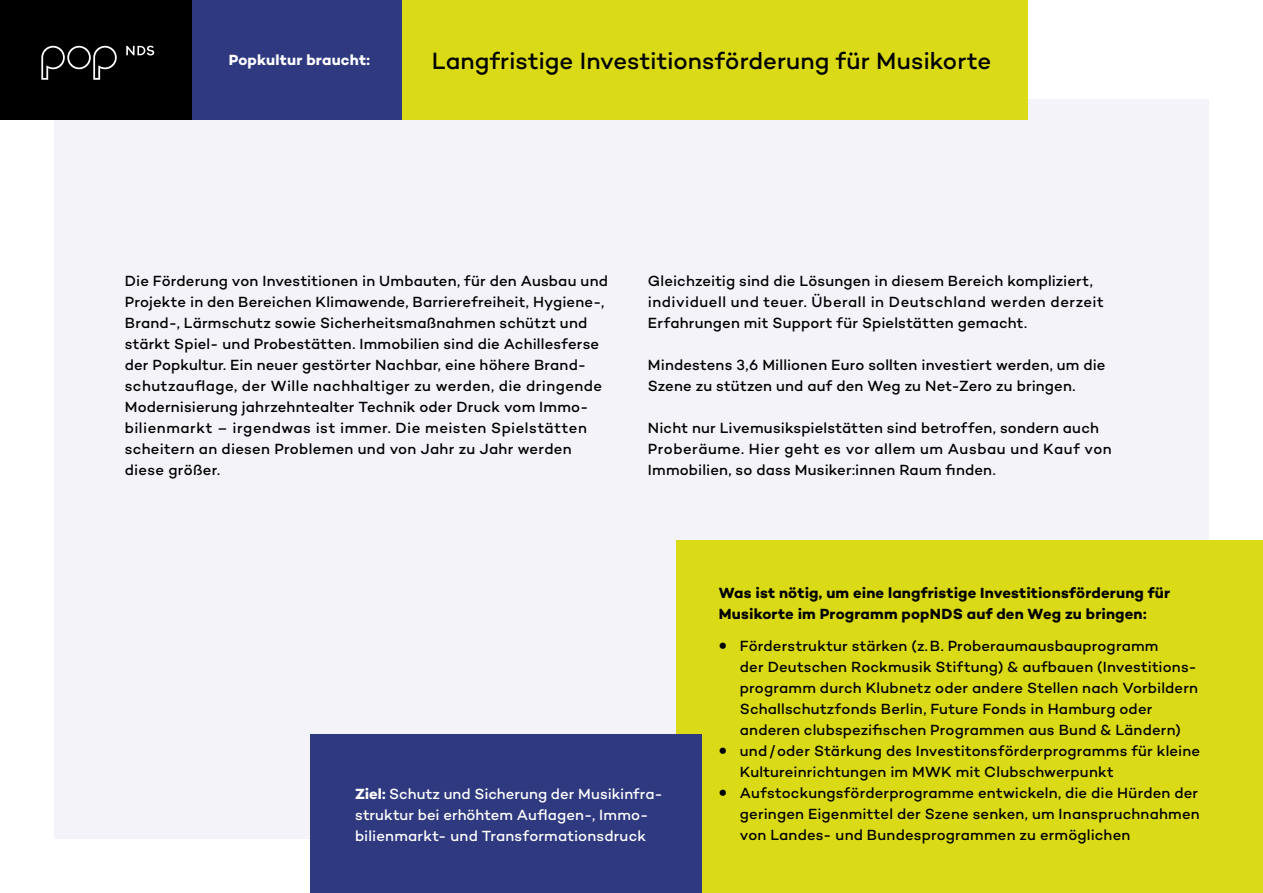
<style>
.page{position:relative;width:1263px;height:893px;background:#fff}
.page>*{position:absolute;margin:0;border:0;box-sizing:border-box;transform-origin:0 0}
.t1{font:500 24px "Campton";color:#000}
.t2{font:500 15px/21px "Campton";letter-spacing:.01em;color:#000}
.t3{font:500 15px/21px "Campton";letter-spacing:.005em;color:#fff}
.t4{font:700 15px/21px "Campton";letter-spacing:.01em;color:#000}
.t5{font:700 15px "Campton";letter-spacing:.01em;color:#fff}
.s1{font-weight:700}
.s2{font-family:"ABC Whyte Inktrap";font-weight:700}
</style>
<div class="page">
<div style="left:54px;top:99px;width:1155px;height:740px;background:#f3f3f9"></div>
<div style="left:676px;top:540px;width:587px;height:352px;background:#dbda17"></div>
<div style="left:402px;top:0;width:625px;height:119px;background:#dbda17"></div>
<div style="left:310px;top:735px;width:392px;height:158px;background:#2f3980"></div>
<div style="left:191px;top:0;width:211px;height:119px;background:#2f3980"></div>
<div style="left:0;top:0;width:191px;height:119px;background:#000"></div>
<svg style="left:41px;top:46px;width:76px;height:34px"></svg>
<svg style="left:126px;top:46px;width:28px;height:9px"></svg>
<p class="t5" style="left:229px;top:51px;width:143px">Popkultur braucht:</p>
<h1 class="t1" style="left:432px;top:45px;width:561px">Langfristige Investitionsförderung für Musikorte</h1>
<p class="t2" style="left:125px;top:270px;width:485px">Die Förderung von Investitionen in Umbauten, für den Ausbau und Projekte in den Bereichen Klimawende, Barrierefreiheit, Hygiene-, Brand-, Lärmschutz sowie Sicherheitsmaßnahmen schützt und stärkt Spiel- und Probestätten. Immobilien sind die Achillesferse der Popkultur. Ein neuer gestörter Nachbar, eine höhere Brand&shy;schutzauflage, der Wille nachhaltiger zu werden, die dringende Modernisierung jahrzehntealter Technik oder Druck vom Immo&shy;bilienmarkt – irgendwas ist immer. Die meisten Spielstätten scheitern an diesen Problemen und von Jahr zu Jahr werden diese größer.</p>
<p class="t2" style="left:648px;top:270px;width:458px">Gleichzeitig sind die Lösungen in diesem Bereich kompliziert, individuell und teuer. Überall in Deutschland werden derzeit<br>Erfahrungen mit Support für Spielstätten gemacht.</p>
<p class="t2" style="left:648px;top:354px;width:459px">Mindestens 3,6 Millionen Euro sollten investiert werden, um die<br>Szene zu stützen und auf den Weg zu Net-Zero zu bringen.</p>
<p class="t2" style="left:648px;top:417px;width:465px">Nicht nur Livemusikspielstätten sind betroffen, sondern auch<br>Proberäume. Hier geht es vor allem um Ausbau und Kauf von<br>Immobilien, so dass Musiker:innen Raum finden.</p>
<p class="t3" style="left:355px;top:783px;width:309px"><span class="s1">Ziel:</span> Schutz und Sicherung der Musikinfra&shy;struktur bei erhöhtem Auflagen-, Immo&shy;bilienmarkt- und Transformationsdruck</p>
<p class="t4" style="left:719px;top:582px;width:453px">Was ist nötig, um eine langfristige Investitionsförderung für<br>Musikorte im Programm popNDS auf den Weg zu bringen:</p>
<p class="t2" style="left:740px;top:635px;width:460px;text-indent:-21px"><span class="s2">•</span> Förderstruktur stärken (z.B. Proberaumausbauprogramm<br>der Deutschen Rockmusik Stiftung) &amp; aufbauen (Investitions&shy;programm durch Klubnetz oder andere Stellen nach Vorbildern Schallschutzfonds Berlin, Future Fonds in Hamburg oder anderen clubspezifischen Programmen aus Bund &amp; Ländern)</p>
<p class="t2" style="left:740px;top:740px;width:462px;text-indent:-21px"><span class="s2">•</span> und/oder Stärkung des Investitonsförderprogramms für kleine<br>Kultureinrichtungen im MWK mit Clubschwerpunkt</p>
<p class="t2" style="left:740px;top:782px;width:461px;text-align:justify;text-indent:-21px"><span class="s2">•</span> Aufstockungsförderprogramme entwickeln, die die Hürden der geringen Eigenmittel der Szene senken, um Inanspruchnahmen von Landes- und Bundesprogrammen zu ermöglichen</p>
</div>
